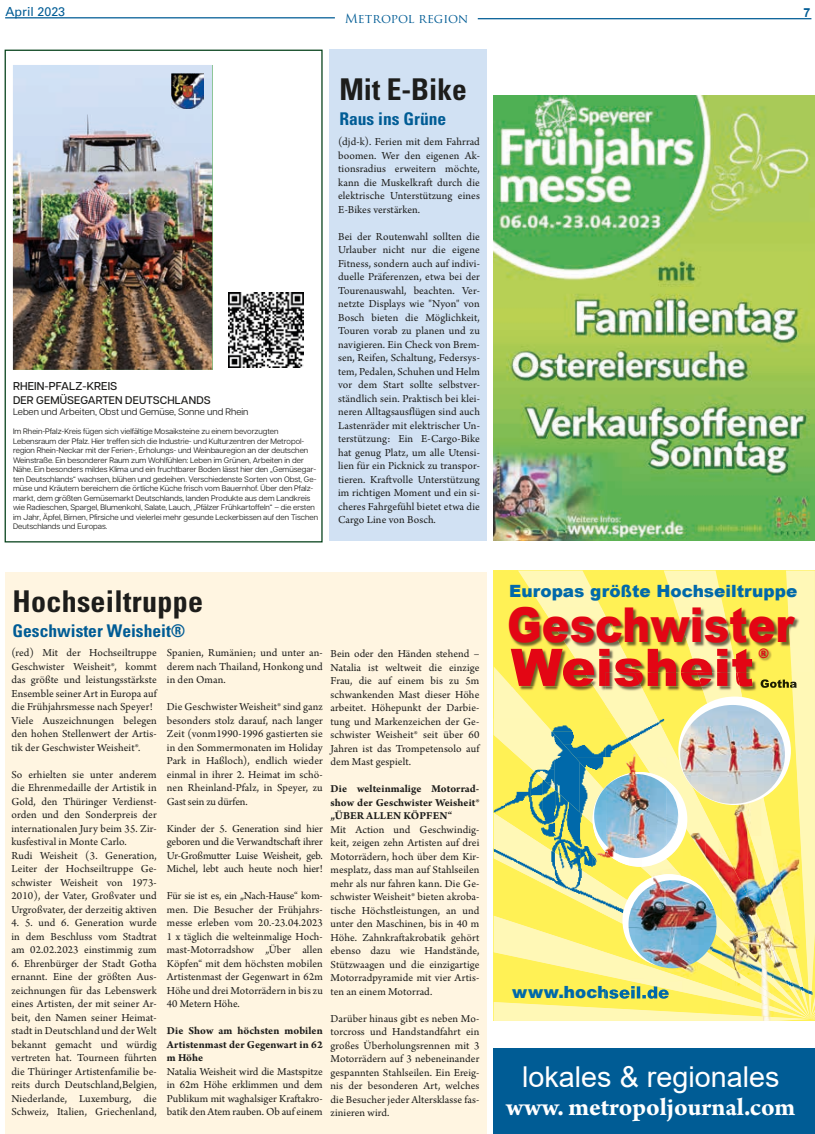
<style>
.page{position:relative;width:815px;height:1134px;background:#fff}
.page>*{position:absolute;margin:0;border:0;box-sizing:border-box;transform-origin:0 0}
.t1{font:900 51.75px "Arial";color:#e30614}
.t2{font:900 48px "Arial";color:#e30614;scale:.87 1}
.t3{font:700 condensed 30px "Univers LT";letter-spacing:.01em;color:#1d1d1b}
.t4{font:28.75px "Arial";color:#fff}
.t5{font:700 26.25px "Arno Pro";letter-spacing:-.005em;color:#fff}
.t6{font:700 condensed 17.5px "Univers LT";color:#005c95}
.t7{font:900 16.88px "Arial";color:#0069aa}
.t8{font:900 16.75px "Helvetica";color:#0069aa}
.t9{font:900 13.12px "Arial";color:#e30614}
.t10{font:12.5px "Trajan Pro";color:#005c95}
.t11{font:12.5px "Univers LT";color:#005c95}
.t12{font:700 12.5px "Arial";color:#005c95}
.t13{font:500 11.38px "Articulat CF";letter-spacing:.01em;color:#1d1d1b}
.t14{font:11.25px/13.5px "Arno Pro";letter-spacing:.01em;color:#1d1d1b;text-align:justify}
.t15{font:700 11.25px/13.5px "Arno Pro";letter-spacing:.005em;color:#1d1d1b;text-align:justify}
.t16{font:500 11.12px "Articulat CF";letter-spacing:.01em;color:#1d1d1b}
.t17{font:9.5px "Articulat CF";color:#1d1d1b}
.t18{font:7.88px/9.5px "Articulat CF";color:#1d1d1b}
</style>
<div class="page">
<hr style="left:478px;top:18px;width:333px;height:1px;background:#005c95">
<hr style="left:5px;top:17px;width:330px;height:1px;background:#005c95">
<div style="left:330px;top:50px;width:157px;height:491px;background:#d1e1f3"></div>
<svg style="left:494px;top:570px;width:321px;height:451px;background:#dfd885"></svg>
<img style="left:641px;top:880px;width:63px;height:88px">
<img style="left:628px;top:893px;width:13px;height:62px">
<img style="left:704px;top:893px;width:13px;height:62px">
<div style="left:5px;top:572px;width:481px;height:562px;background:#fff5e1"></div>
<img style="left:494px;top:95px;width:321px;height:445px">
<div style="left:494px;top:1049px;width:321px;height:85px;background:#005c95"></div>
<img style="left:13px;top:65px;width:199px;height:305px">
<img style="left:172px;top:74px;width:32px;height:34px">
<div style="left:5px;top:50px;width:318px;height:492px;border:1px solid #003e16"></div>
<img style="left:228px;top:292px;width:75px;height:75px">
<p class="t11" style="left:5px;top:4px;width:61px">April 2023</p>
<p class="t10" style="left:345px;top:11px;width:125px">Metropol region</p>
<p class="t13" style="left:13px;top:378px;width:106px">RHEIN-PFALZ-KREIS</p>
<p class="t16" style="left:13px;top:392px;width:199px">DER GEMÜSEGARTEN DEUTSCHLANDS</p>
<p class="t17" style="left:13px;top:405px;width:237px">Leben und Arbeiten, Obst und Gemüse, Sonne und Rhein</p>
<p class="t18" style="left:13px;top:426px;width:307px">Im Rhein-Pfalz-Kreis fügen sich vielfältige Mosaiksteine zu einem bevorzugten Lebensraum der Pfalz. Hier treffen sich die Industrie- und Kulturzentren der Metropol&shy;region Rhein-Neckar mit der Ferien-, Erholungs- und Weinbauregion an der deutschen Weinstraße. Ein besonderer Raum zum Wohlfühlen: Leben im Grünen, Arbeiten in der Nähe. Ein besonders mildes Klima und ein fruchtbarer Boden lässt hier den „Gemüsegar&shy;ten Deutschlands“ wachsen, blühen und gedeihen. Verschiedenste Sorten von Obst, Ge&shy;müse und Kräutern bereichern die örtliche Küche frisch vom Bauernhof. Über den Pfalz&shy;markt, dem größten Gemüsemarkt Deutschlands, landen Produkte aus dem Landkreis wie Radieschen, Spargel, Blumenkohl, Salate, Lauch, „Pfälzer Frühkartoffeln“ – die ersten im Jahr, Äpfel, Birnen, Pfirsiche und vielerlei mehr gesunde Leckerbissen auf den Tischen Deutschlands und Europas.</p>
<h3 class="t3" style="left:339px;top:71px;width:129px">Mit E-Bike</h3>
<h3 class="t6" style="left:339px;top:109px;width:108px">Raus ins Grüne</h3>
<p class="t14" style="left:338px;top:136px;width:143px">(djd-k). Ferien mit dem Fahrrad boomen. Wer den eigenen Ak&shy;tionsradius erweitern möchte, kann die Muskelkraft durch die elektrische Unterstützung eines E-Bikes verstärken.</p>
<p class="t14" style="left:338px;top:230px;width:143px">Bei der Routenwahl sollten die Urlauber nicht nur die eigene Fitness, sondern auch auf indivi&shy;duelle Präferenzen, etwa bei der Tourenauswahl, beachten. Ver&shy;netzte Displays wie "Nyon" von Bosch bieten die Möglichkeit, Touren vorab zu planen und zu navigieren. Ein Check von Brem&shy;sen, Reifen, Schaltung, Federsys&shy;tem, Pedalen, Schuhen und Helm vor dem Start sollte selbstver&shy;ständlich sein. Praktisch bei klei&shy;neren Alltagsausflügen sind auch Lastenräder mit elektrischer Un&shy;terstützung: Ein E-Cargo-Bike hat genug Platz, um alle Utensi&shy;lien für ein Picknick zu transpor&shy;tieren. Kraftvolle Unterstützung im richtigen Moment und ein si&shy;cheres Fahrgefühl bietet etwa die Cargo Line von Bosch.</p>
<h3 class="t3" style="left:12px;top:583px;width:192px">Hochseiltruppe</h3>
<h3 class="t6" style="left:12px;top:620px;width:174px">Geschwister Weisheit®</h3>
<p class="t14" style="left:167px;top:647px;width:157px">Spanien, Rumänien; und unter an&shy;derem nach Thailand, Honkong und in den Oman.</p>
<p class="t14" style="left:167px;top:701px;width:157px">Die Geschwister Weisheit® sind ganz besonders stolz darauf, nach langer Zeit (vonm1990-1996 gastierten sie in den Sommermonaten im Holiday Park in Haßloch), endlich wieder einmal in ihrer 2. Heimat im schö&shy;nen Rheinland-Pfalz, in Speyer, zu Gast sein zu dürfen.</p>
<p class="t14" style="left:167px;top:822px;width:157px">Kinder der 5. Generation sind hier geboren und die Verwandtschaft ihrer Ur-Großmutter Luise Weisheit, geb.<br>Michel, lebt auch heute noch hier!</p>
<p class="t14" style="left:167px;top:890px;width:157px">Für sie ist es, ein „Nach-Hause“ kom&shy;men. Die Besucher der Frühjahrs&shy;messe erleben vom 20.-23.04.2023<br>1 x täglich die welteinmalige Hoch&shy;mast-Motorradshow „Über allen Köpfen“ mit dem höchsten mobilen Artistenmast der Gegenwart in 62m Höhe und drei Motorrädern in bis zu 40 Metern Höhe.</p>
<p class="t15" style="left:167px;top:1025px;width:157px">Die Show am höchsten mobilen Artistenmast der Gegenwart in 62 m Höhe</p>
<p class="t14" style="left:167px;top:1065px;width:157px">Natalia Weisheit wird die Mastspitze in 62m Höhe erklimmen und dem Publikum mit waghalsiger Kraftakro&shy;batik den Atem rauben. Ob auf einem</p>
<p class="t14" style="left:11px;top:647px;width:147px;text-align:left">(red) Mit der Hochseiltruppe<br>Geschwister Weisheit®, kommt das größte und leistungsstärkste<br>Ensemble seiner Art in Europa auf die Frühjahrsmesse nach Speyer!<br>Viele Auszeichnungen belegen den hohen Stellenwert der Artis&shy;tik der Geschwister Weisheit®.</p>
<p class="t14" style="left:11px;top:768px;width:147px;text-align:left">So erhielten sie unter anderem die Ehrenmedaille der Artistik in<br>Gold, den Thüringer Verdienst&shy;orden und den Sonderpreis der internationalen Jury beim 35. Zir&shy;kusfestival in Monte Carlo.<br>Rudi Weisheit (3. Generation,<br>Leiter der Hochseiltruppe Ge&shy;schwister Weisheit von 1973-<br>2010), der Vater, Großvater und<br>Urgroßvater, der derzeitig aktiven</p>
<p class="t14" style="left:11px;top:917px;width:147px">4. 5. und 6. Generation wurde in dem Beschluss vom Stadtrat am 02.02.2023 einstimmig zum</p>
<p class="t14" style="left:11px;top:957px;width:147px">6. Ehrenbürger der Stadt Gotha ernannt. Eine der größten Aus&shy;zeichnungen für das Lebenswerk eines Artisten, der mit seiner Ar&shy;beit, den Namen seiner Heimat&shy;stadt in Deutschland und der Welt bekannt gemacht und würdig vertreten hat. Tourneen führten die Thüringer Artistenfamilie be&shy;reits durch Deutschland,Belgien, Niederlande, Luxemburg, die Schweiz, Italien, Griechenland,</p>
<p class="t14" style="left:331px;top:648px;width:150px">Bein oder den Händen stehend – Natalia ist weltweit die einzige Frau, die auf einem bis zu 5m schwankenden Mast dieser Höhe arbeitet. Höhepunkt der Darbie&shy;tung und Markenzeichen der Ge&shy;schwister Weisheit® seit über 60<br>Jahren ist das Trompetensolo auf dem Mast gespielt.</p>
<p class="t15" style="left:331px;top:783px;width:150px">Die welteinmalige Motorrad&shy;show der Geschwister Weisheit® „ÜBER ALLEN KÖPFEN“</p>
<p class="t14" style="left:331px;top:823px;width:150px">Mit Action und Geschwindig&shy;keit, zeigen zehn Artisten auf drei Motorrädern, hoch über dem Kir&shy;mesplatz, dass man auf Stahlseilen mehr als nur fahren kann. Die Ge&shy;schwister Weisheit® bieten akroba&shy;tische Höchstleistungen, an und unter den Maschinen, bis in 40 m Höhe. Zahnkraftakrobatik gehört ebenso dazu wie Handstände, Stützwaagen und die einzigartige Motorradpyramide mit vier Artis&shy;ten an einem Motorrad.</p>
<p class="t14" style="left:331px;top:1012px;width:150px">Darüber hinaus gibt es neben Mo&shy;torcross und Handstandfahrt ein großes Überholungsrennen mit 3<br>Motorrädern auf 3 nebeneinander gespannten Stahlseilen. Ein Ereig&shy;nis der besonderen Art, welches die Besucher jeder Altersklasse fas&shy;zinieren wird.</p>
<p class="t12" style="left:804px;top:4px;width:8px">7</p>
<h3 class="t7" style="left:509px;top:581px;width:290px">Europas größte Hochseiltruppe</h3>
<h2 class="t2" style="left:507px;top:598px;width:331px">Geschwister</h2>
<p class="t9" style="left:758px;top:646px;width:12px">®</p>
<h1 class="t1" style="left:511px;top:639px;width:245px">Weisheit</h1>
<h3 class="t8" style="left:512px;top:981px;width:159px">www.hochseil.de</h3>
<h3 class="t4" style="left:522px;top:1057px;width:259px">lokales &amp; regionales</h3>
<h3 class="t5" style="left:506px;top:1091px;width:291px">www. metropoljournal.com</h3>
</div>
